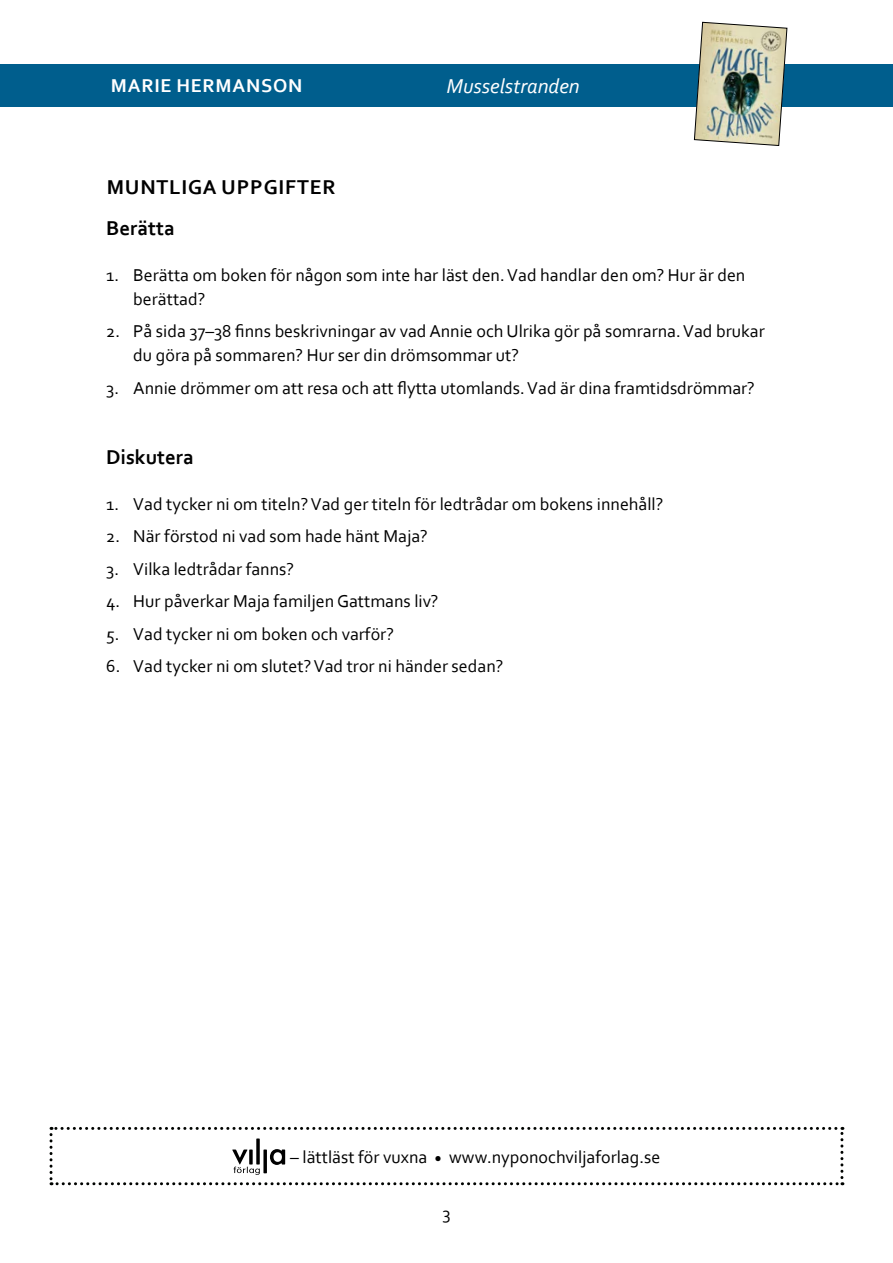
<style>
.page{position:relative;width:893px;height:1263px;background:#fff}
.page>*{position:absolute;margin:0;border:0;box-sizing:border-box;transform-origin:0 0}
.t1{font:700 21px/41px "Corbel";letter-spacing:.04em;color:#000}
.t2{font:italic 21px "Corbel";color:#fff}
.t3{font:700 21px "Corbel";color:#000}
.t4{font:700 19.5px "Corbel";letter-spacing:.04em;color:#fff}
.t5{font:18px/24px "Corbel";color:#000}
</style>
<div class="page">
<div style="left:0;top:64px;width:893px;height:42px;background:#005e8d"></div>
<img style="left:694px;top:22px;width:93px;height:124px">
<svg style="left:50px;top:1127px;width:793px;height:58px"></svg>
<p class="t4" style="left:111px;top:74px;width:193px">MARIE HERMANSON</p>
<p class="t2" style="left:446px;top:73px;width:135px">Musselstranden</p>
<p class="t1" style="left:106px;top:166px;width:231px">MUNTLIGA UPPGIFTER<br>Berätta</p>
<p class="t5" style="left:133px;top:262px;width:614px;text-indent:-27px">1. Berätta om boken för någon som inte har läst den. Vad handlar den om? Hur är den berättad?</p>
<p class="t5" style="left:133px;top:319px;width:633px;text-indent:-27px">2. På sida 37–38 finns beskrivningar av vad Annie och Ulrika gör på somrarna. Vad brukar du göra på sommaren? Hur ser din drömsommar ut?</p>
<p class="t5" style="left:106px;top:375px;width:650px">3. Annie drömmer om att resa och att flytta utomlands. Vad är dina framtidsdrömmar?</p>
<p class="t3" style="left:106px;top:444px;width:89px">Diskutera</p>
<p class="t5" style="left:106px;top:491px;width:559px">1. Vad tycker ni om titeln? Vad ger titeln för ledtrådar om bokens innehåll?</p>
<p class="t5" style="left:106px;top:524px;width:323px">2. När förstod ni vad som hade hänt Maja?</p>
<p class="t5" style="left:106px;top:556px;width:189px">3. Vilka ledtrådar fanns?</p>
<p class="t5" style="left:106px;top:589px;width:334px">4. Hur påverkar Maja familjen Gattmans liv?</p>
<p class="t5" style="left:106px;top:621px;width:289px">5. Vad tycker ni om boken och varför?</p>
<p class="t5" style="left:106px;top:654px;width:399px">6. Vad tycker ni om slutet? Vad tror ni händer sedan?</p>
<p class="t5" style="left:290px;top:1144px;width:372px">– lättläst för vuxna <sub>•</sub> www.nyponochviljaforlag.se</p>
<p class="t5" style="left:442px;top:1200px;width:10px">3</p>
</div>
